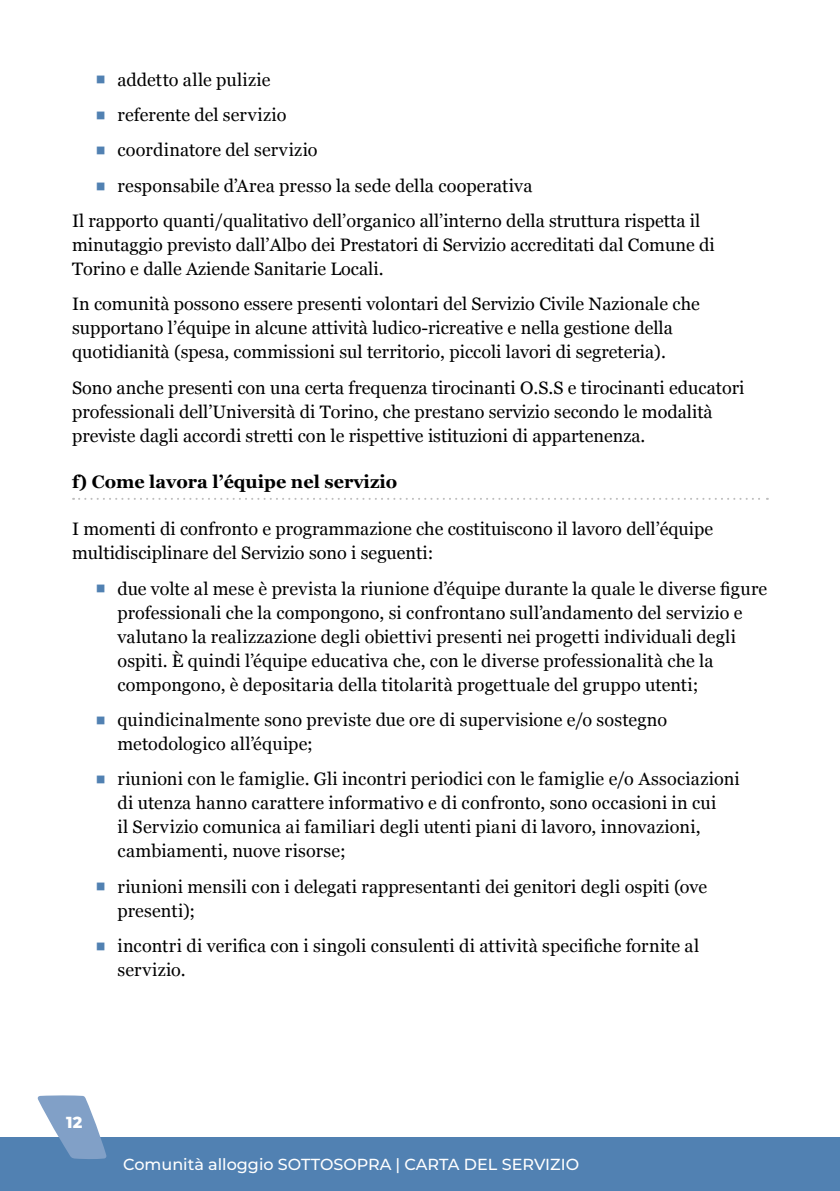
<style>
.page{position:relative;width:840px;height:1191px;background:#fff}
.page>*{position:absolute;margin:0;border:0;box-sizing:border-box;transform-origin:0 0}
.t1{font:18px/24px "Georgia";color:#000}
.t2{font:700 18px "Georgia";color:#000}
.t3{font:500 16px "Montserrat";color:#fff}
.t4{font:800 16px "Montserrat";color:#fff}
.s1{color:#5181b2}
</style>
<div class="page">
<svg style="left:73px;top:498px;width:694px;height:2px"></svg>
<div style="left:0;top:1137px;width:839px;height:54px;background:#5181b2"></div>
<svg style="left:37px;top:1095px;width:70px;height:64px"></svg>
<p class="t1" style="left:95px;top:67px;width:177px"><span class="s1">▪</span> addetto alle pulizie</p>
<p class="t1" style="left:95px;top:102px;width:193px"><span class="s1">▪</span> referente del servizio</p>
<p class="t1" style="left:95px;top:137px;width:224px"><span class="s1">▪</span> coordinatore del servizio</p>
<p class="t1" style="left:72px;top:167px;width:629px;line-height:35.4px;text-indent:23px"><span class="s1">▪</span> responsabile d’Area presso la sede della cooperativa<br>Il rapporto quanti/qualitativo dell’organico all’interno della struttura rispetta il</p>
<p class="t1" style="left:72px;top:232px;width:643px">minutaggio previsto dall’Albo dei Prestatori di Servizio accreditati dal Comune di<br>Torino e dalle Aziende Sanitarie Locali.</p>
<p class="t1" style="left:72px;top:291px;width:629px">In comunità possono essere presenti volontari del Servizio Civile Nazionale che supportano l’équipe in alcune attività ludico-ricreative e nella gestione della quotidianità (spesa, commissioni sul territorio, piccoli lavori di segreteria).</p>
<p class="t1" style="left:72px;top:375px;width:673px">Sono anche presenti con una certa frequenza tirocinanti O.S.S e tirocinanti educatori professionali dell’Università di Torino, che prestano servizio secondo le modalità previste dagli accordi stretti con le rispettive istituzioni di appartenenza.</p>
<p class="t2" style="left:72px;top:468px;width:326px">f) Come lavora l’équipe nel servizio</p>
<p class="t1" style="left:72px;top:516px;width:642px">I momenti di confronto e programmazione che costituiscono il lavoro dell’équipe multidisciplinare del Servizio sono i seguenti:</p>
<p class="t1" style="left:117px;top:575px;width:651px;text-indent:-23px"><span class="s1">▪</span> due volte al mese è prevista la riunione d’équipe durante la quale le diverse figure professionali che la compongono, si confrontano sull’andamento del servizio e valutano la realizzazione degli obiettivi presenti nei progetti individuali degli ospiti. È quindi l’équipe educativa che, con le diverse professionalità che la compongono, è depositaria della titolarità progettuale del gruppo utenti;</p>
<p class="t1" style="left:117px;top:707px;width:551px;text-indent:-23px"><span class="s1">▪</span> quindicinalmente sono previste due ore di supervisione e/o sostegno metodologico all’équipe;</p>
<p class="t1" style="left:117px;top:766px;width:623px;text-indent:-23px"><span class="s1">▪</span> riunioni con le famiglie. Gli incontri periodici con le famiglie e/o Associazioni di utenza hanno carattere informativo e di confronto, sono occasioni in cui<br>il Servizio comunica ai familiari degli utenti piani di lavoro, innovazioni, cambiamenti, nuove risorse;</p>
<p class="t1" style="left:117px;top:873px;width:591px;text-indent:-23px"><span class="s1">▪</span> riunioni mensili con i delegati rappresentanti dei genitori degli ospiti (ove presenti);</p>
<p class="t1" style="left:117px;top:933px;width:583px;text-indent:-23px"><span class="s1">▪</span> incontri di verifica con i singoli consulenti di attività specifiche fornite al servizio.</p>
<p class="t4" style="left:66px;top:1110px;width:18px">12</p>
<p class="t3" style="left:123px;top:1153px;width:457px">Comunità alloggio SOTTOSOPRA | CARTA DEL SERVIZIO</p>
</div>
